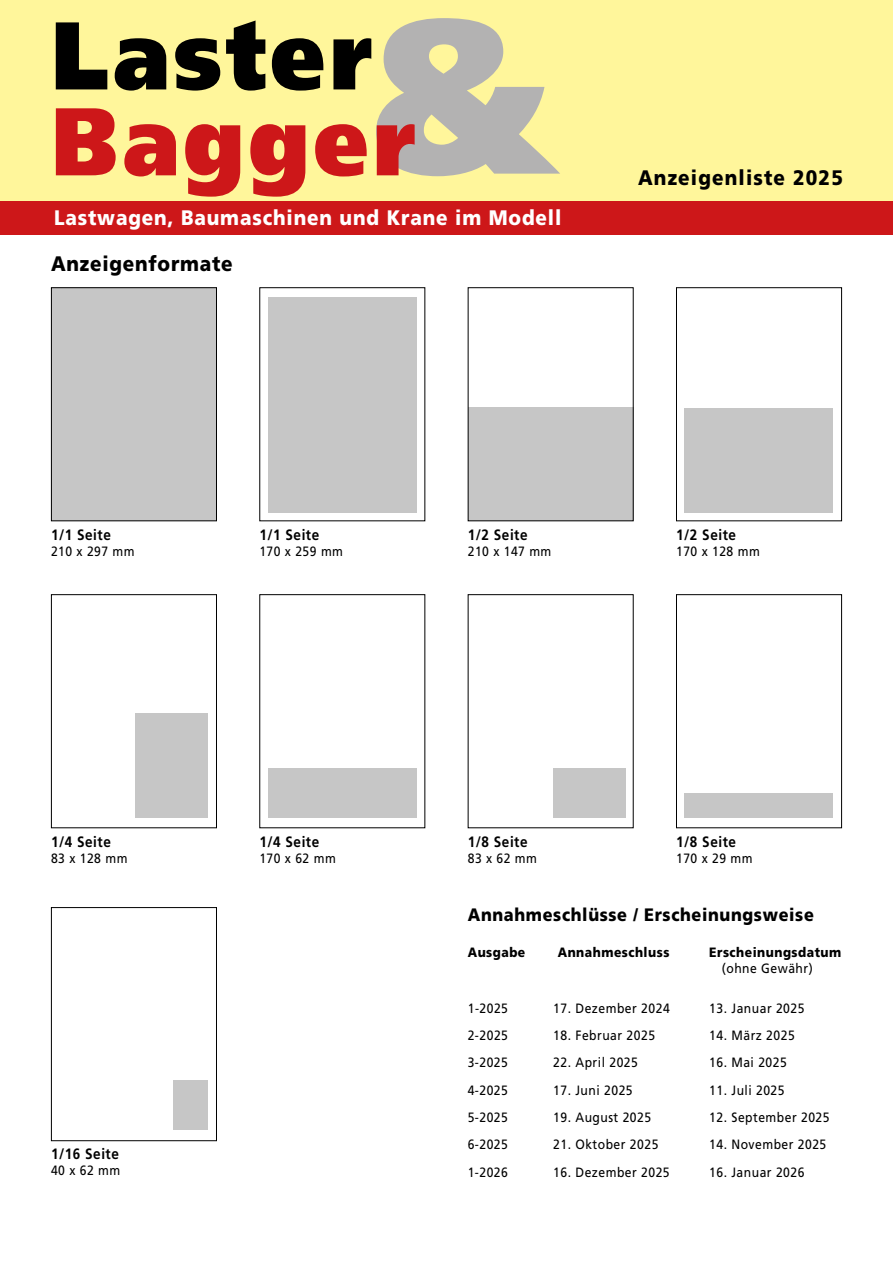
<style>
.page{position:relative;width:893px;height:1263px;background:#fff}
.page>*{position:absolute;margin:0;border:0;box-sizing:border-box;transform-origin:0 0}
.t1{font:900 219px "Frutiger LT Std";color:#b3b2b2;scale:.9 1}
.t2{font:900 96px "Frutiger LT Std";letter-spacing:.05em;color:#cd1719;scale:.9 1}
.t3{font:900 96px "Frutiger LT Std";letter-spacing:.05em;color:#000;scale:.9 1}
.t4{font:900 21px "Frutiger LT Std";letter-spacing:.045em;color:#fff;scale:.9 1}
.t5{font:900 21px "Frutiger LT Std";letter-spacing:.06em;color:#000;scale:.9 1}
.t6{font:900 21px "Frutiger LT Std";letter-spacing:.04em;color:#000;scale:.9 1}
.t7{font:900 18px "Frutiger LT Std";letter-spacing:.04em;color:#000;scale:.9 1}
.t8{font:700 15px "Frutiger LT Std";letter-spacing:.04em;color:#000;scale:.9 1}
.t9{font:13.5px "Frutiger LT Std";letter-spacing:.04em;color:#000;scale:.9 1}
.t10{font:900 13.5px "Frutiger LT Std";letter-spacing:.04em;color:#000;scale:.9 1}
</style>
<div class="page">
<div style="left:51px;top:288px;width:165px;height:233px;background:#c6c6c6"></div>
<div style="left:51px;top:287px;width:166px;height:234px;border:1px solid #000"></div>
<div style="left:676px;top:287px;width:166px;height:234px;border:1px solid #000"></div>
<div style="left:268px;top:297px;width:149px;height:215px;background:#c6c6c6"></div>
<div style="left:468px;top:408px;width:166px;height:113px;background:#c6c6c6"></div>
<div style="left:684px;top:408px;width:149px;height:104px;background:#c6c6c6"></div>
<div style="left:468px;top:287px;width:166px;height:234px;border:1px solid #000"></div>
<div style="left:51px;top:594px;width:166px;height:234px;border:1px solid #000"></div>
<div style="left:136px;top:713px;width:72px;height:104px;background:#c6c6c6"></div>
<div style="left:553px;top:768px;width:72px;height:49px;background:#c6c6c6"></div>
<div style="left:676px;top:594px;width:166px;height:234px;border:1px solid #000"></div>
<div style="left:685px;top:793px;width:148px;height:24px;background:#c6c6c6"></div>
<div style="left:51px;top:907px;width:166px;height:234px;border:1px solid #000"></div>
<div style="left:173px;top:1080px;width:35px;height:50px;background:#c6c6c6"></div>
<div style="left:268px;top:768px;width:149px;height:49px;background:#c6c6c6"></div>
<div style="left:0;top:0;width:893px;height:235px;background:#fff69b"></div>
<div style="left:0;top:201px;width:893px;height:34px;background:#cd1719"></div>
<h1 class="t1" style="left:371px;top:-37px;width:212px">&amp;</h1>
<h2 class="t3" style="left:51px;top:-3px;width:358px">Laster</h2>
<h2 class="t2" style="left:52px;top:83px;width:406px">Bagger</h2>
<h3 class="t4" style="left:54px;top:205px;width:565px">Lastwagen, Baumaschinen und Krane im Modell</h3>
<h3 class="t6" style="left:51px;top:251px;width:203px">Anzeigenformate</h3>
<h3 class="t5" style="left:638px;top:165px;width:229px">Anzeigenliste 2025</h3>
<p class="t8" style="left:51px;top:526px;width:68px">1/1 Seite</p>
<p class="t9" style="left:51px;top:544px;width:94px">210 x 297 mm</p>
<p class="t8" style="left:259px;top:526px;width:68px">1/1 Seite</p>
<p class="t9" style="left:259px;top:544px;width:94px">170 x 259 mm</p>
<p class="t8" style="left:468px;top:526px;width:68px">1/2 Seite</p>
<p class="t9" style="left:468px;top:544px;width:94px">210 x 147 mm</p>
<p class="t8" style="left:676px;top:526px;width:68px">1/2 Seite</p>
<p class="t9" style="left:676px;top:544px;width:94px">170 x 128 mm</p>
<p class="t8" style="left:51px;top:833px;width:68px">1/4 Seite</p>
<p class="t9" style="left:51px;top:851px;width:86px">83 x 128 mm</p>
<p class="t8" style="left:259px;top:833px;width:68px">1/4 Seite</p>
<p class="t9" style="left:259px;top:851px;width:86px">170 x 62 mm</p>
<p class="t8" style="left:468px;top:833px;width:68px">1/8 Seite</p>
<p class="t9" style="left:468px;top:851px;width:78px">83 x 62 mm</p>
<p class="t8" style="left:676px;top:833px;width:68px">1/8 Seite</p>
<p class="t9" style="left:676px;top:851px;width:86px">170 x 29 mm</p>
<p class="t8" style="left:51px;top:1145px;width:77px">1/16 Seite</p>
<p class="t9" style="left:51px;top:1162px;width:78px">40 x 62 mm</p>
<h3 class="t7" style="left:468px;top:903px;width:386px">Annahmeschlüsse / Erscheinungsweise</h3>
<p class="t10" style="left:468px;top:944px;width:66px">Ausgabe</p>
<p class="t10" style="left:558px;top:944px;width:126px">Annahmeschluss</p>
<p class="t10" style="left:709px;top:944px;width:148px">Erscheinungsdatum</p>
<p class="t9" style="left:709px;top:960px;width:117px">--(ohne Gewähr)</p>
<p class="t9" style="left:468px;top:1000px;width:46px">1-2025</p>
<p class="t9" style="left:553px;top:1000px;width:131px">17. Dezember 2024</p>
<p class="t9" style="left:709px;top:1000px;width:107px">13. Januar 2025</p>
<p class="t9" style="left:468px;top:1027px;width:46px">2-2025</p>
<p class="t9" style="left:553px;top:1027px;width:115px">18. Februar 2025</p>
<p class="t9" style="left:709px;top:1027px;width:97px">14. März 2025</p>
<p class="t9" style="left:468px;top:1055px;width:46px">3-2025</p>
<p class="t9" style="left:553px;top:1055px;width:96px">22. April 2025</p>
<p class="t9" style="left:709px;top:1055px;width:88px">16. Mai 2025</p>
<p class="t9" style="left:468px;top:1082px;width:46px">4-2025</p>
<p class="t9" style="left:553px;top:1082px;width:90px">17. Juni 2025</p>
<p class="t9" style="left:709px;top:1082px;width:85px">11. Juli 2025</p>
<p class="t9" style="left:468px;top:1109px;width:46px">5-2025</p>
<p class="t9" style="left:553px;top:1109px;width:110px">19. August 2025</p>
<p class="t9" style="left:709px;top:1109px;width:135px">12. September 2025</p>
<p class="t9" style="left:468px;top:1137px;width:46px">6-2025</p>
<p class="t9" style="left:553px;top:1137px;width:118px">21. Oktober 2025</p>
<p class="t9" style="left:709px;top:1137px;width:132px">14. November 2025</p>
<p class="t9" style="left:468px;top:1164px;width:46px">1-2026</p>
<p class="t9" style="left:553px;top:1164px;width:131px">16. Dezember 2025</p>
<p class="t9" style="left:709px;top:1164px;width:107px">16. Januar 2026</p>
</div>
